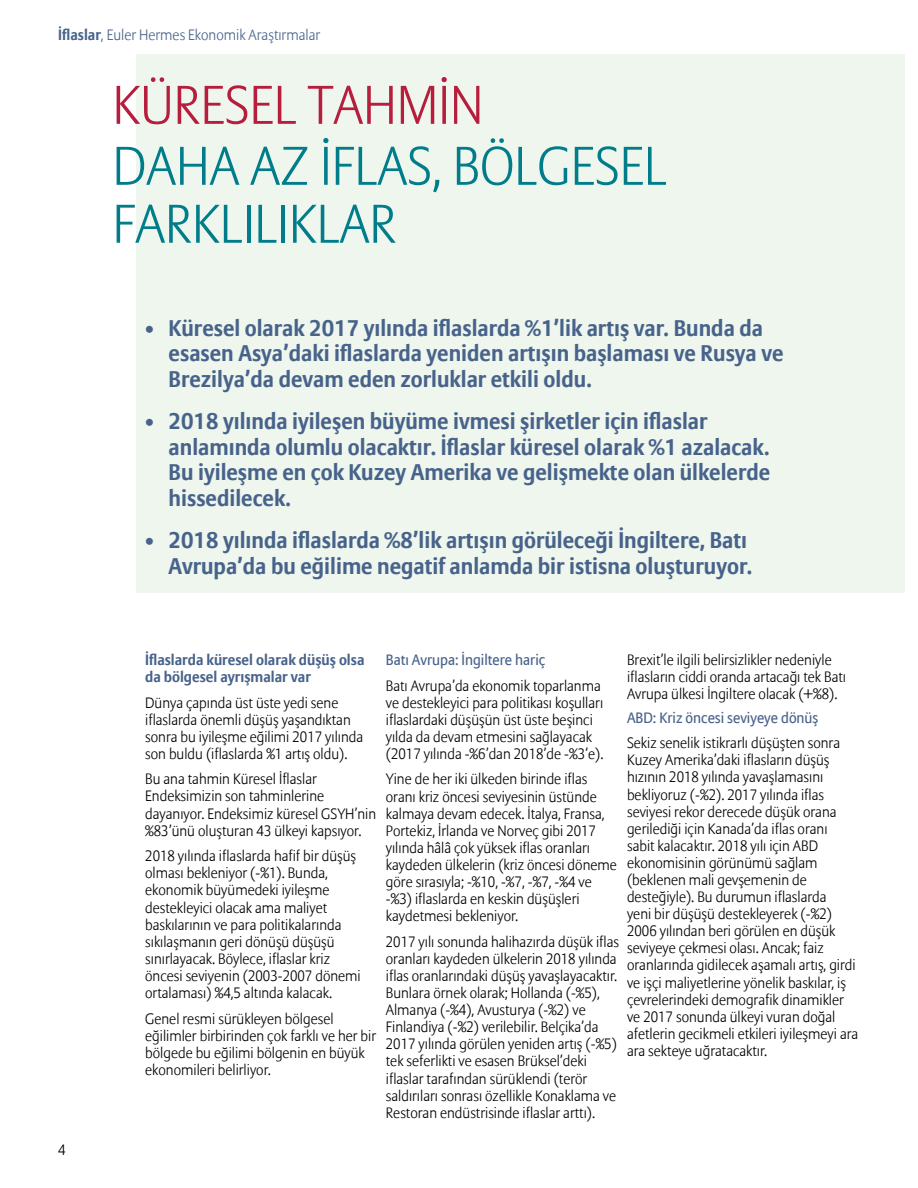
<style>
.page{position:relative;width:918px;height:1188px;background:#fff}
.page>*{position:absolute;margin:0;border:0;box-sizing:border-box;transform-origin:0 0}
.t1{font:54px/57.9px "Allianz Sans Light OZC";color:#007c8b}
.t2{font:54px "Allianz Sans Light OZC";color:#b71e3e}
.t3{font:22.5px/25.5px "Allianz Sans Bold OZC";color:#48638b}
.t4{font:15px/17.1px "Allianz Sans Light OZC";color:#000}
.t5{font:15px/17.1px "Allianz Sans Bold OZC";color:#48638b}
.t6{font:15px "Allianz Sans Reg OZC";color:#48638b}
.t7{font:15px "Allianz Sans Light OZC";color:#48638b}
.s1{font-family:"Allianz Sans Bold OZC"}
</style>
<div class="page">
<div style="left:136px;top:54px;width:769px;height:539px;background:#eef6ed"></div>
<p class="t7" style="left:58px;top:26px;width:263px"><span class="s1">İflaslar</span>, Euler Hermes Ekonomik Araştırmalar</p>
<h1 class="t2" style="left:113px;top:73px;width:372px">KÜRESEL TAHMİN</h1>
<h1 class="t1" style="left:113px;top:139px;width:556px">DAHA AZ İFLAS, BÖLGESEL<br>FARKLILIKLAR</h1>
<h2 class="t3" style="left:169px;top:316px;width:616px;text-indent:-25px">• Küresel olarak 2017 yılında iflaslarda %1’lik artış var. Bunda da esasen Asya’daki iflaslarda yeniden artışın başlaması ve Rusya ve<br>Brezilya’da devam eden zorluklar etkili oldu.</h2>
<h2 class="t3" style="left:169px;top:409px;width:603px;text-indent:-25px">• 2018 yılında iyileşen büyüme ivmesi şirketler için iflaslar anlamında olumlu olacaktır. İflaslar küresel olarak %1 azalacak.<br>Bu iyileşme en çok Kuzey Amerika ve gelişmekte olan ülkelerde hissedilecek.</h2>
<h2 class="t3" style="left:143px;top:528px;width:611px;text-align:right">• 2018 yılında iflaslarda %8’lik artışın görüleceği İngiltere, Batı<br>Avrupa’da bu eğilime negatif anlamda bir istisna oluşturuyor.</h2>
<p class="t4" style="left:58px;top:1142px;width:9px">4</p>
<p class="t5" style="left:145px;top:651px;width:221px">İflaslarda küresel olarak düşüş olsa da bölgesel ayrışmalar var</p>
<p class="t4" style="left:145px;top:694px;width:219px">Dünya çapında üst üste yedi sene iflaslarda önemli düşüş yaşandıktan sonra bu iyileşme eğilimi 2017 yılında son buldu (iflaslarda %1 artış oldu).</p>
<p class="t4" style="left:145px;top:771px;width:233px">Bu ana tahmin Küresel İflaslar Endeksimizin son tahminlerine dayanıyor. Endeksimiz küresel GSYH’nin %83’ünü oluşturan 43 ülkeyi kapsıyor.</p>
<p class="t4" style="left:145px;top:848px;width:217px">2018 yılında iflaslarda hafif bir düşüş olması bekleniyor (-%1). Bunda, ekonomik büyümedeki iyileşme destekleyici olacak ama maliyet baskılarının ve para politikalarında sıkılaşmanın geri dönüşü düşüşü sınırlayacak. Böylece, iflaslar kriz öncesi seviyenin (2003-2007 dönemi ortalaması) %4,5 altında kalacak.</p>
<p class="t4" style="left:145px;top:1010px;width:232px">Genel resmi sürükleyen bölgesel eğilimler birbirinden çok farklı ve her bir bölgede bu eğilimi bölgenin en büyük ekonomileri belirliyor.</p>
<p class="t6" style="left:386px;top:651px;width:161px">Batı Avrupa: İngiltere hariç</p>
<p class="t4" style="left:386px;top:677px;width:219px">Batı Avrupa’da ekonomik toparlanma ve destekleyici para politikası koşulları iflaslardaki düşüşün üst üste beşinci yılda da devam etmesini sağlayacak (2017 yılında -%6’dan 2018’de -%3’e).</p>
<p class="t4" style="left:386px;top:771px;width:233px">Yine de her iki ülkeden birinde iflas oranı kriz öncesi seviyesinin üstünde kalmaya devam edecek. İtalya, Fransa, Portekiz, İrlanda ve Norveç gibi 2017 yılında hâlâ çok yüksek iflas oranları kaydeden ülkelerin (kriz öncesi döneme göre sırasıyla; -%10, -%7, -%7, -%4 ve -%3) iflaslarda en keskin düşüşleri kaydetmesi bekleniyor.</p>
<p class="t4" style="left:386px;top:934px;width:235px">2017 yılı sonunda halihazırda düşük iflas oranları kaydeden ülkelerin 2018 yılında iflas oranlarındaki düşüş yavaşlayacaktır.<br>Bunlara örnek olarak; Hollanda (-%5), Almanya (-%4), Avusturya (-%2) ve Finlandiya (-%2) verilebilir. Belçika’da 2017 yılında görülen yeniden artış (-%5) tek seferlikti ve esasen Brüksel’deki iflaslar tarafından sürüklendi (terör saldırıları sonrası özellikle Konaklama ve Restoran endüstrisinde iflaslar arttı).</p>
<p class="t4" style="left:627px;top:652px;width:221px">Brexit’le ilgili belirsizlikler nedeniyle iflasların ciddi oranda artacağı tek Batı<br>Avrupa ülkesi İngiltere olacak (+%8).</p>
<p class="t6" style="left:627px;top:708px;width:193px">ABD: Kriz öncesi seviyeye dönüş</p>
<p class="t4" style="left:627px;top:735px;width:233px">Sekiz senelik istikrarlı düşüşten sonra Kuzey Amerika’daki iflasların düşüş hızının 2018 yılında yavaşlamasını bekliyoruz (-%2). 2017 yılında iflas seviyesi rekor derecede düşük orana gerilediği için Kanada’da iflas oranı sabit kalacaktır. 2018 yılı için ABD ekonomisinin görünümü sağlam (beklenen mali gevşemenin de desteğiyle). Bu durumun iflaslarda<br>yeni bir düşüşü destekleyerek (-%2)<br>2006 yılından beri görülen en düşük seviyeye çekmesi olası. Ancak; faiz oranlarında gidilecek aşamalı artış, girdi ve işçi maliyetlerine yönelik baskılar, iş çevrelerindeki demografik dinamikler ve 2017 sonunda ülkeyi vuran doğal afetlerin gecikmeli etkileri iyileşmeyi ara ara sekteye uğratacaktır.</p>
</div>
